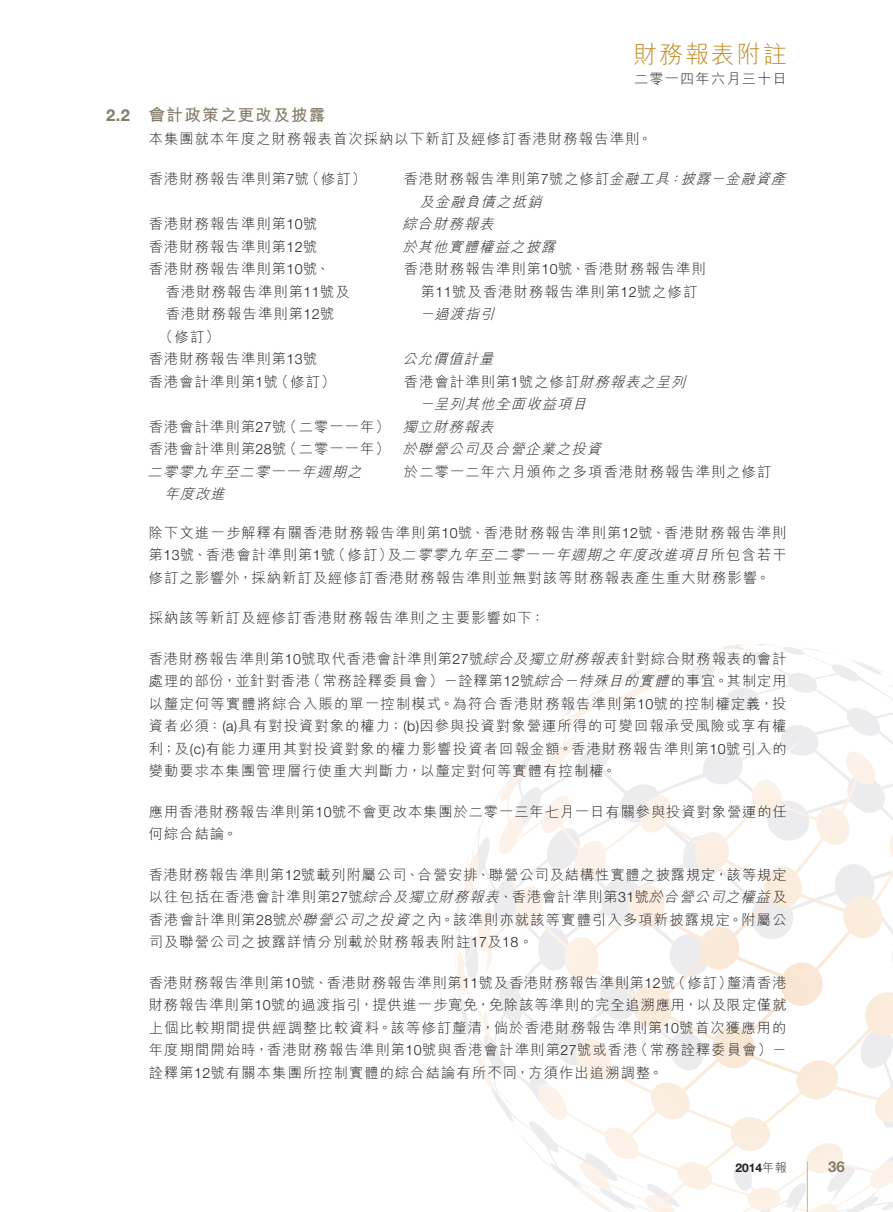
<style>
.page{position:relative;width:893px;height:1212px;background:#fff}
.page>*{position:absolute;margin:0;border:0;box-sizing:border-box;transform-origin:0 0}
.t1{font:300 24px "M Hei HK";letter-spacing:.08em;color:#be8a20}
.Heading_1{font:700 16.5px "M Hei HK";letter-spacing:.08em;color:#847b69}
.Heading_1-2{font:700 16.5px "Helvetica Neue LT Std";color:#847b69}
.t2{font:700 15px "Helvetica Neue LT Std";color:#847b69}
.Body_Text{font:300 14.25px/22.5px "M Hei HK";letter-spacing:.08em;color:#231f20}
.Body_Text-2{font:italic 300 14.25px/22.5px "M Hei HK";color:#231f20}
.Body_Text-3{font:300 14.25px "M Hei HK";letter-spacing:.06em;color:#231f20}
.t3{font:700 12px "Helvetica Neue LT Std";color:#231f20}
.s1{font-family:"Helvetica Neue LT Std"}
.s2{font-style:italic}
.s3{font-family:"M Hei HK";font-weight:300}
</style>
<div class="page">
<svg style="left:455px;top:905px;width:31px;height:175px"></svg>
<svg style="left:759px;top:650px;width:134px;height:115px"></svg>
<svg style="left:486px;top:765px;width:407px;height:447px"></svg>
<svg style="left:632px;top:1195px;width:44px;height:17px"></svg>
<svg style="left:458px;top:655px;width:301px;height:250px"></svg>
<svg style="left:684px;top:644px;width:132px;height:11px"></svg>
<hr style="left:807px;top:1161px;width:1px;height:51px;background:#dfb77c">
<p class="Heading_1-2" style="left:106px;top:105px;width:25px">2.2</p>
<p class="Heading_1" style="left:149px;top:103px;width:178px">會計政策之更改及披露</p>
<p class="t1" style="left:633px;top:42px;width:155px">財務報表附註</p>
<p class="Body_Text" style="left:634px;top:67px;width:154px">二零一四年六月三十日</p>
<p class="Body_Text" style="left:149px;top:127px;width:505px">本集團就本年度之財務報表首次採納以下新訂及經修訂香港財務報告準則。</p>
<p class="Body_Text" style="left:305px;top:167px;width:63px">（修訂）</p>
<p class="Body_Text" style="left:149px;top:167px;width:162px">香港財務報告準則第 號<span class="s1">7</span></p>
<p class="Body_Text" style="left:149px;top:212px;width:170px">香港財務報告準則第<span class="s1">10</span>號</p>
<p class="Body_Text" style="left:149px;top:235px;width:170px">香港財務報告準則第<span class="s1">12</span>號</p>
<p class="Body_Text" style="left:149px;top:257px;width:183px">香港財務報告準則第<span class="s1">10</span>號、</p>
<p class="Body_Text" style="left:166px;top:280px;width:185px">香港財務報告準則第<span class="s1">11</span>號及</p>
<p class="Body_Text" style="left:166px;top:302px;width:170px">香港財務報告準則第<span class="s1">12</span>號</p>
<p class="Body_Text" style="left:159px;top:325px;width:63px">（修訂(</p>
<p class="Body_Text" style="left:149px;top:347px;width:170px">香港財務報告準則第<span class="s1">13</span>號</p>
<p class="Body_Text" style="left:274px;top:370px;width:63px">（修訂）</p>
<p class="Body_Text" style="left:149px;top:370px;width:131px">香港會計準則第 號<span class="s1">1</span></p>
<p class="Body_Text" style="left:283px;top:415px;width:109px">（二零一一年）</p>
<p class="Body_Text" style="left:149px;top:415px;width:139px">香港會計準則第<span class="s1">27</span>號</p>
<p class="Body_Text" style="left:404px;top:167px;width:270px">香港財務報告準則第<span class="s1">7</span>號之修訂<span class="s2">金融工具</span></p>
<p class="Body_Text-2" style="left:680px;top:167px;width:35px">披露</p>
<p class="Body_Text-2" style="left:725px;top:167px;width:65px">金融資產</p>
<p class="Body_Text-2" style="left:668px;top:167px;width:20px">：</p>
<p class="Body_Text-2" style="left:710px;top:167px;width:20px">－</p>
<p class="Body_Text-2" style="left:419px;top:190px;width:127px">及金融負債之抵銷</p>
<p class="Body_Text-2" style="left:402px;top:212px;width:96px">綜合財務報表</p>
<p class="Body_Text-2" style="left:402px;top:235px;width:158px">於其他實體權益之披露</p>
<p class="Body_Text" style="left:404px;top:257px;width:303px">香港財務報告準則第<span class="s1">10</span>號、香港財務報告準則</p>
<p class="Body_Text" style="left:421px;top:280px;width:278px">第<span class="s1">11</span>號及香港財務報告準則第<span class="s1">12</span>號之修訂</p>
<p class="Body_Text-2" style="left:434px;top:302px;width:66px">過渡指引</p>
<p class="Body_Text-2" style="left:419px;top:302px;width:20px">－</p>
<p class="Body_Text-2" style="left:402px;top:347px;width:96px">公允價值計量</p>
<p class="Body_Text" style="left:404px;top:370px;width:287px">香港會計準則第<span class="s1">1</span> 號之修訂<span class="s2">財務報表之呈列</span></p>
<p class="Body_Text-2" style="left:434px;top:392px;width:158px">呈列其他全面收益項目</p>
<p class="Body_Text-2" style="left:419px;top:392px;width:20px">－</p>
<p class="Body_Text-2" style="left:402px;top:415px;width:96px">獨立財務報表</p>
<p class="Body_Text" style="left:283px;top:437px;width:109px">（二零一一年）</p>
<p class="Body_Text" style="left:149px;top:437px;width:139px">香港會計準則第<span class="s1">28</span>號</p>
<p class="Body_Text-2" style="left:164px;top:460px;width:202px;text-indent:-17px">二零零九年至二零一一年週期之年度改進</p>
<p class="Body_Text" style="left:404px;top:460px;width:369px">於二零一二年六月頒佈之多項香港財務報告準則之修訂</p>
<p class="Body_Text" style="left:149px;top:521px;width:639px;text-align:right">除下文進一步解釋有關香港財務報告準則第<span class="s1">10</span>號、香港財務報告準則第<span class="s1">12</span>號、香港財務報告準則及<span class="s2">二零零九年至二零一一年週期之年度改進項目</span>所包含若干</p>
<p class="Body_Text-2" style="left:402px;top:437px;width:204px">於聯營公司及合營企業之投資</p>
<p class="Body_Text" style="left:332px;top:544px;width:63px">（修訂）</p>
<p class="Body_Text" style="left:149px;top:544px;width:623px">第<span class="s1">13</span>號、香港會計準則第 號<span class="s1">1<br></span>修訂之影響外，採納新訂及經修訂香港財務報告準則並無對該等財務報表產生重大財務影響。</p>
<p class="Body_Text" style="left:149px;top:607px;width:397px">採納該等新訂及經修訂香港財務報告準則之主要影響如下：</p>
<p class="Body_Text" style="left:149px;top:647px;width:639px;text-align:right">香港財務報告準則第<span class="s1">10</span>號取代香港會計準則第<span class="s1">27</span>號<span class="s2">綜合及獨立財務報表</span>針對綜合財務報表的會計<span class="s2">特殊目的實體</span>的事宜。其制定用</p>
<p class="Body_Text" style="left:149px;top:670px;width:639px">處理的部份，並針對香港<br>以釐定何等實體將綜合入賬的單一控制模式。為符合香港財務報告準則第<span class="s1">10</span>號的控制權定義，投資者必須： <span class="s1">)a(</span> 具有對投資對象的權力；<span class="s1">(b)</span>因參與投資對象營運所得的可變回報承受風險或享有權利；及 <span class="s1">)c(</span> 有能力運用其對投資對象的權力影響投資者回報金額。香港財務報告準則第<span class="s1">10</span>號引入的變動要求本集團管理層行使重大判斷力，以釐定對何等實體有控制權。</p>
<p class="Body_Text" style="left:149px;top:800px;width:639px">應用香港財務報告準則第<span class="s1">10</span>號不會更改本集團於二零一三年七月一日有關參與投資對象營運的任何綜合結論。</p>
<p class="Body_Text" style="left:149px;top:863px;width:639px;text-align:right">香港財務報告準則第<span class="s1">12</span>號載列附屬公司、合營安排、聯營公司及結構性實體之披露規定，該等規定、香港會計準則第<span class="s1">3 1</span> 號<span class="s2">於合營公司之權益</span>及</p>
<p class="Body_Text" style="left:306px;top:670px;width:262px">（常務詮釋委員會）－詮釋第<span class="s1">12</span>號<span class="s2">綜合</span></p>
<p class="Body_Text-2" style="left:563px;top:670px;width:20px">－</p>
<p class="Body_Text" style="left:149px;top:886px;width:639px">以往包括在香港會計準則第<span class="s1">2 7</span> 號<span class="s2">綜合及獨立財務報表<br></span>香港會計準則第<span class="s1">28</span>號<span class="s2">於聯營公司之投資</span>之內。該準則亦就該等實體引入多項新披露規定。附屬公司及聯營公司之披露詳情分別載於財務報表附註<span class="s1">17</span>及<span class="s1">18</span>。</p>
<p class="Body_Text" style="left:727px;top:971px;width:61px">釐清香港</p>
<p class="Body_Text" style="left:672px;top:971px;width:62px">（修訂）</p>
<p class="Body_Text-3" style="left:149px;top:975px;width:528px">香港財務報告準則第<span class="s1">10</span>號、香港財務報告準則第<span class="s1">11</span>號及香港財務報告準則第<span class="s1">12</span>號</p>
<p class="Body_Text" style="left:149px;top:994px;width:639px">財務報告準則第<span class="s1">10</span>號的過渡指引，提供進一步寬免，免除該等準則的完全追溯應用，以及限定僅就</p>
<p class="Body_Text" style="left:149px;top:1016px;width:639px">上個比較期間提供經調整比較資料。該等修訂釐清，倘於香港財務報告準則第<span class="s1">10</span>號首次獲應用的</p>
<p class="Body_Text" style="left:634px;top:1039px;width:155px">（常務詮釋委員會(－</p>
<p class="Body_Text" style="left:149px;top:1039px;width:516px">年度期間開始時，香港財務報告準則第<span class="s1">10</span>號與香港會計準則第<span class="s1">27</span>號或香港<br>詮釋第<span class="s1">12</span>號有關本集團所控制實體的綜合結論有所不同，方須作出追溯調整。</p>
<p class="t3" style="left:735px;top:1160px;width:53px">2014<span class="s3">年報</span></p>
<p class="t2" style="left:828px;top:1157px;width:18px">36</p>
</div>
